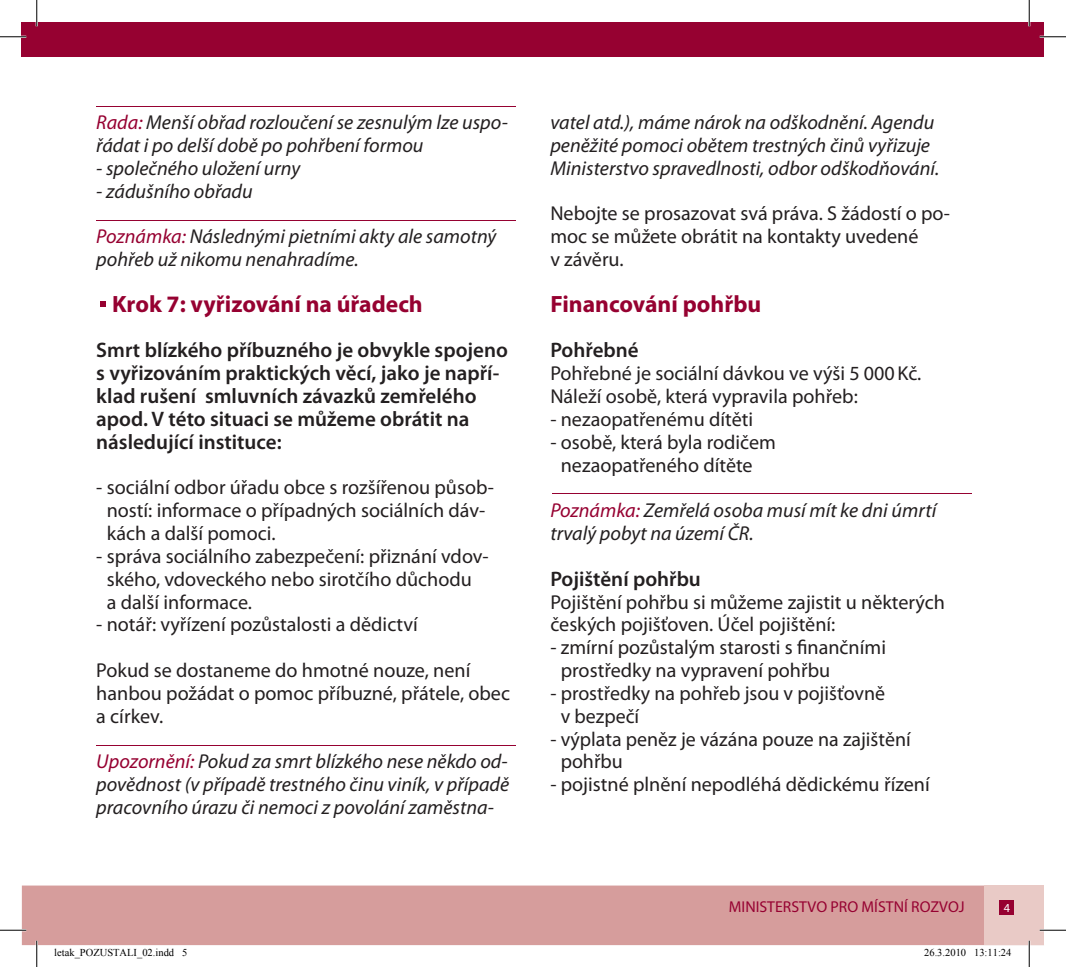
<style>
.page{position:relative;width:1066px;height:967px;background:#fff}
.page>*{position:absolute;margin:0;border:0;box-sizing:border-box;transform-origin:0 0}
.t1{font:700 23.62px "Myriad Pro";color:#960131}
.t2{font:600 21px/22.8px "Myriad Pro";color:#231f20}
.t3{font:20.12px/22.8px "Myriad Pro";color:#231f20}
.t4{font:italic 20.12px/22.8px "Myriad Pro";color:#231f20}
.t5{font:15.75px "Myriad Pro";color:#960131}
.t6{font:12.25px "Myriad Pro";color:#fff}
.t7{font:10.5px "Times New Roman";color:#000}
.s1{color:#960131}
</style>
<div class="page">
<div style="left:22px;top:22px;width:1022px;height:35px;background:#960131"></div>
<div style="left:22px;top:885px;width:962px;height:60px;background:#d69d9c"></div>
<div style="left:984px;top:885px;width:60px;height:60px;background:#e9cac6"></div>
<div style="left:999px;top:900px;width:15px;height:15px;background:#960131"></div>
<hr style="left:96px;top:220px;width:419px;height:1px;background:#960131">
<hr style="left:96px;top:744px;width:419px;height:1px;background:#960131">
<hr style="left:96px;top:106px;width:419px;height:1px;background:#960131">
<hr style="left:552px;top:493px;width:419px;height:1px;background:#960131">
<svg style="left:100px;top:301px;width:6px;height:6px"></svg>
<hr style="left:0;top:36px;width:26px;height:2px;background:#fff">
<hr style="left:1039px;top:36px;width:27px;height:2px;background:#fff">
<hr style="left:0;top:929px;width:26px;height:2px;background:#fff">
<hr style="left:1039px;top:929px;width:27px;height:2px;background:#fff">
<hr style="left:36px;top:0;width:2px;height:26px;background:#fff">
<hr style="left:36px;top:940px;width:2px;height:26px;background:#fff">
<hr style="left:1028px;top:0;width:2px;height:26px;background:#fff">
<hr style="left:1028px;top:940px;width:2px;height:26px;background:#fff">
<svg style="left:0;top:36px;width:26px;height:1px"></svg>
<svg style="left:1039px;top:36px;width:27px;height:1px"></svg>
<svg style="left:0;top:929px;width:26px;height:1px"></svg>
<svg style="left:1039px;top:929px;width:27px;height:1px"></svg>
<svg style="left:36px;top:0;width:1px;height:26px"></svg>
<svg style="left:36px;top:940px;width:1px;height:26px"></svg>
<svg style="left:1029px;top:0;width:1px;height:26px"></svg>
<svg style="left:1029px;top:940px;width:1px;height:26px"></svg>
<p class="t4" style="left:96px;top:111px;width:413px"><span class="s1">Rada:</span> Menší obřad rozloučení se zesnulým lze uspo&shy;řádat i po delší době po pohřbení formou</p>
<p class="t4" style="left:96px;top:156px;width:205px">- společného uložení urny</p>
<p class="t4" style="left:96px;top:179px;width:158px">- zádušního obřadu</p>
<p class="t4" style="left:96px;top:225px;width:402px"><span class="s1">Poznámka:</span> Následnými pietními akty ale samotný pohřeb už nikomu nenahradíme.</p>
<p class="t1" style="left:112px;top:288px;width:312px">Krok 7: vyřizování na úřadech</p>
<p class="t2" style="left:96px;top:338px;width:413px">Smrt blízkého příbuzného je obvykle spojeno s vyřizováním praktických věcí, jako je napří&shy;klad rušení smluvních závazků zemřelého apod. V této situaci se můžeme obrátit na následující instituce:</p>
<p class="t3" style="left:107px;top:476px;width:389px;text-indent:-10px">- sociální odbor úřadu obce s rozšířenou působ&shy;ností: informace o případných sociálních dáv&shy;kách a další pomoci.</p>
<p class="t3" style="left:107px;top:544px;width:383px;text-indent:-10px">- správa sociálního zabezpečení: přiznání vdov&shy;ského, vdoveckého nebo sirotčího důchodu<br>a další informace.</p>
<p class="t3" style="left:96px;top:613px;width:323px">- notář: vyřízení pozůstalosti a dědictví</p>
<p class="t3" style="left:96px;top:658px;width:415px">Pokud se dostaneme do hmotné nouze, není hanbou požádat o pomoc příbuzné, přátele, obec a církev.</p>
<p class="t4" style="left:96px;top:750px;width:414px;text-align:justify"><span class="s1">Upozornění:</span> Pokud za smrt blízkého nese někdo od&shy;povědnost (v případě trestného činu viník, v případě pracovního úrazu či nemoci z povolání zaměstna-</p>
<p class="t4" style="left:550px;top:111px;width:390px">vatel atd.), máme nárok na odškodnění. Agendu peněžité pomoci obětem trestných činů vyřizuje<br>Ministerstvo spravedlnosti, odbor odškodňování.</p>
<p class="t3" style="left:550px;top:202px;width:401px">Nebojte se prosazovat svá práva. S žádostí o po&shy;moc se můžete obrátit na kontakty uvedené<br>v závěru.</p>
<p class="t1" style="left:550px;top:288px;width:212px">Financování pohřbu</p>
<p class="t2" style="left:550px;top:338px;width:90px">Pohřebné</p>
<p class="t3" style="left:550px;top:362px;width:372px">Pohřebné je sociální dávkou ve výši 5 000 Kč.<br>Náleží osobě, která vypravila pohřeb:</p>
<p class="t3" style="left:550px;top:407px;width:204px">- nezaopatřenému dítěti</p>
<p class="t3" style="left:561px;top:430px;width:217px;text-indent:-10px">- osobě, která byla rodičem nezaopatřeného dítěte</p>
<p class="t4" style="left:550px;top:499px;width:387px"><span class="s1">Poznámka:</span> Zemřelá osoba musí mít ke dni úmrtí trvalý pobyt na území ČR.</p>
<p class="t2" style="left:550px;top:566px;width:152px">Pojištění pohřbu</p>
<p class="t3" style="left:550px;top:590px;width:396px">Pojištění pohřbu si můžeme zajistit u některých českých pojišťoven. Účel pojištění:</p>
<p class="t3" style="left:561px;top:635px;width:327px;text-indent:-10px">- zmírní pozůstalým starosti s nančními prostředky na vypravení pohřbu</p>
<p class="t3" style="left:561px;top:681px;width:326px;text-indent:-10px">- prostředky na pohřeb jsou v pojišťovně v bezpečí</p>
<p class="t3" style="left:561px;top:727px;width:351px;text-indent:-10px">- výplata peněz je vázána pouze na zajištění pohřbu</p>
<p class="t3" style="left:550px;top:772px;width:381px">- pojistné plnění nepodléhá dědickému řízení</p>
<p class="t5" style="left:729px;top:897px;width:237px">MINISTERSTVO PRO MÍSTNÍ ROZVOJ</p>
<p class="t6" style="left:1003px;top:900px;width:8px">4</p>
<p class="t7" style="left:54px;top:945px;width:134px">letak_POZUSTALI_02.indd 5</p>
<p class="t7" style="left:924px;top:945px;width:89px">26.3.2010 13:11:24</p>
</div>
